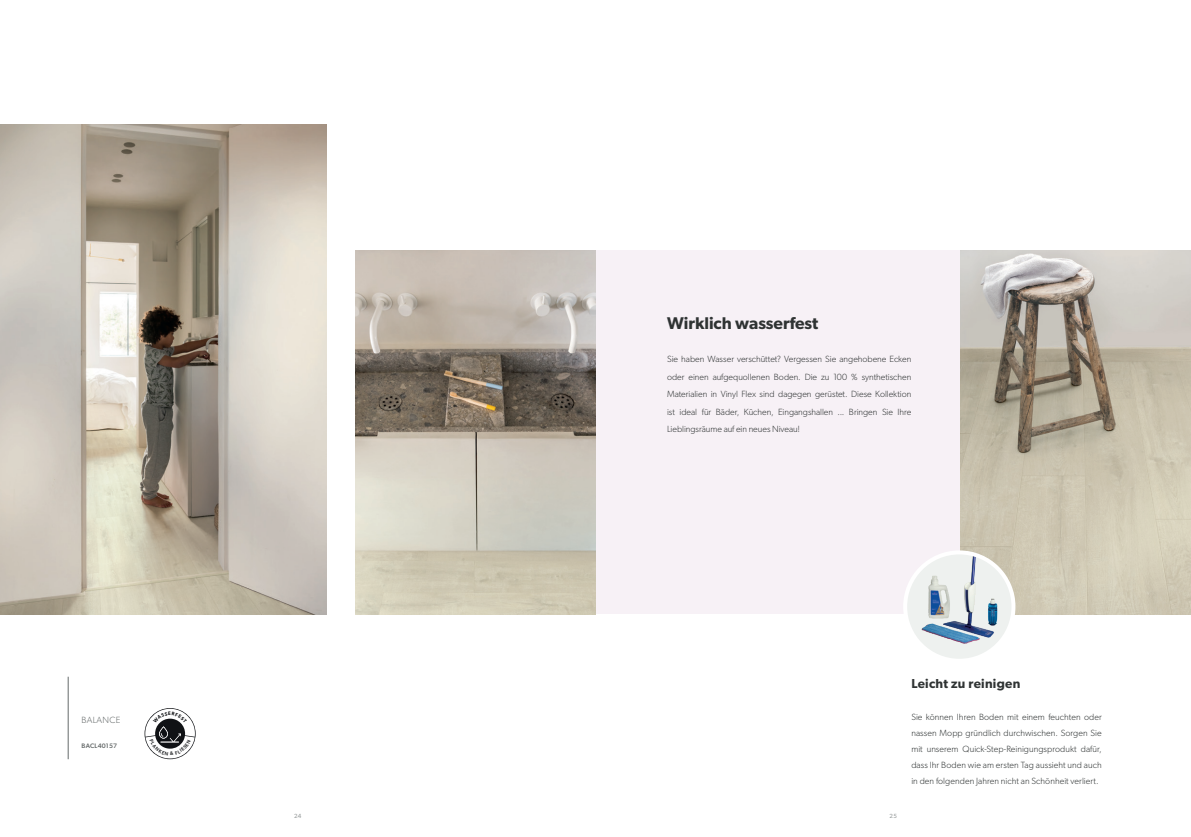
<style>
.page{position:relative;width:1191px;height:837px;background:#fff}
.page>*{position:absolute;margin:0;border:0;box-sizing:border-box;transform-origin:0 0}
.t1{font:600 17px "Gibson";color:#2f3333}
.t2{font:600 13px "Gibson";letter-spacing:.02em;color:#2f3333}
.t3{font:300 9px/16px "Gibson";color:#2f3333;text-align:justify}
.t4{font:300 9px "Gibson";letter-spacing:.025em;color:#656a6a}
.t5{font:500 6.5px "Gibson";letter-spacing:.03em;color:#656a6a}
.t6{font:6px "Gibson";color:#929797}
</style>
<div class="page">
<div style="left:575px;top:250px;width:412px;height:364px;background:#f7f1f6"></div>
<img style="left:961px;top:250px;width:230px;height:364px">
<img style="left:0;top:125px;width:327px;height:489px">
<img style="left:355px;top:250px;width:240px;height:364px">
<img style="left:908px;top:552px;width:105px;height:101px">
<div style="left:903px;top:550px;width:112px;height:112px;border:4px solid #fff;border-radius:50%"></div>
<hr style="left:68px;top:676px;width:1px;height:83px;background:#656a6a">
<svg style="left:144px;top:708px;width:52px;height:51px"></svg>
<p class="t4" style="left:82px;top:714px;width:40px">BALANCE</p>
<p class="t5" style="left:82px;top:742px;width:37px">BACL40157</p>
<h1 class="t1" style="left:667px;top:312px;width:153px">Wirklich wasserfest</h1>
<p class="t3" style="left:667px;top:350px;width:246px;line-height:17.5px">Sie haben Wasser verschüttet? Vergessen Sie angehobene Ecken oder einen aufgequollenen Boden. Die zu 100 % synthetischen Materialien in Vinyl Flex sind dagegen gerüstet. Diese Kollektion ist ideal für Bäder, Küchen, Eingangshallen ... Bringen Sie Ihre Lieblingsräume auf ein neues Niveau!</p>
<p class="t6" style="left:294px;top:812px;width:9px">24</p>
<p class="t6" style="left:889px;top:812px;width:9px">25</p>
<h2 class="t2" style="left:911px;top:675px;width:110px">Leicht zu reinigen</h2>
<p class="t3" style="left:911px;top:708px;width:192px">Sie können Ihren Boden mit einem feuchten oder nassen Mopp gründlich durchwischen. Sorgen Sie mit unserem Quick-Step-Reinigungsprodukt dafür, dass Ihr Boden wie am ersten Tag aussieht und auch in den folgenden Jahren nicht an Schönheit verliert.</p>
</div>
